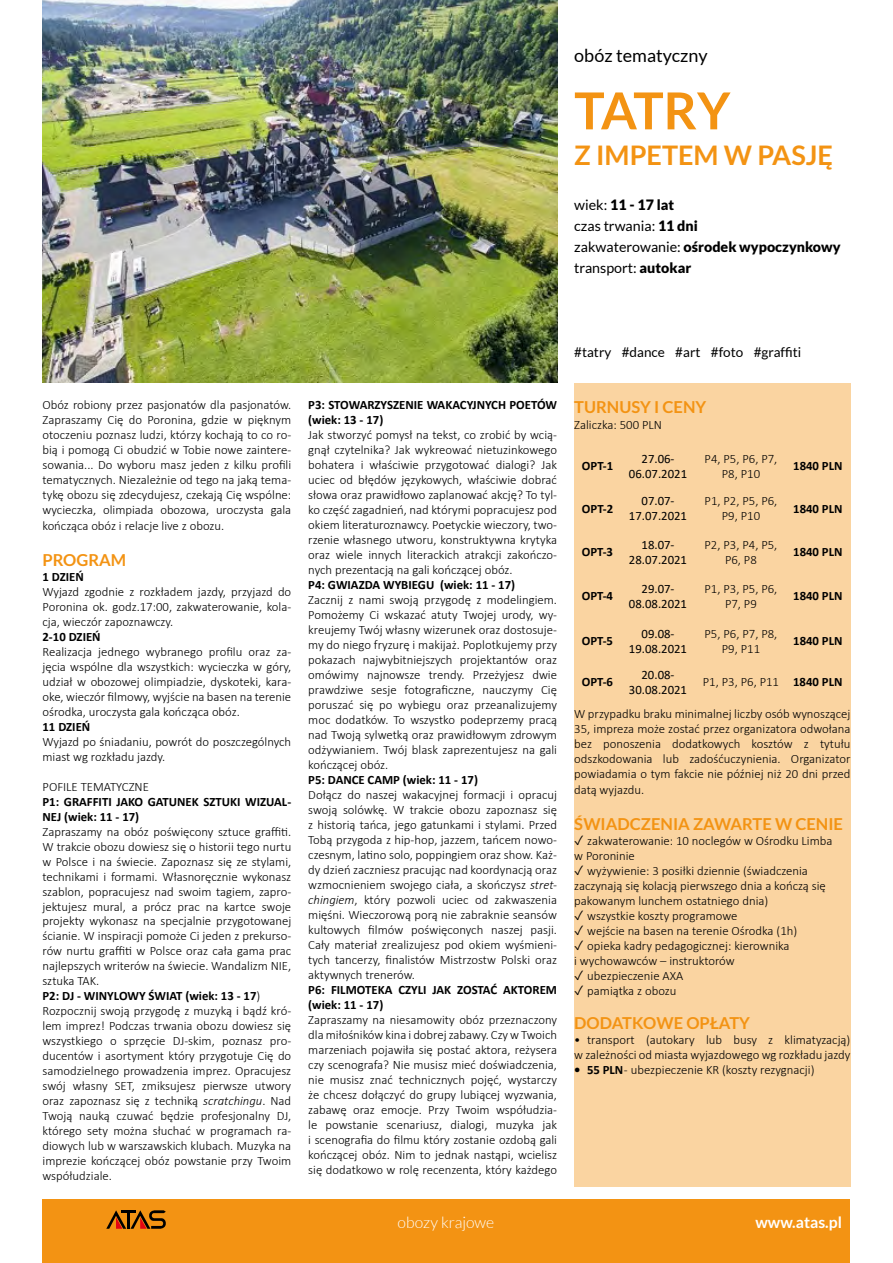
<style>
.page{position:relative;width:893px;height:1263px;background:#fff}
.page>*{position:absolute;margin:0;border:0;box-sizing:border-box;transform-origin:0 0}
.t1{font:700 51px "Lato";letter-spacing:-.035em;color:#f39313}
.t2{font:700 27px "Lato";color:#f39313}
.t3{font:18px "Lato";color:#000}
.t4{font:700 16.5px "Lato";color:#f39313}
.t5{font:300 15.75px "Lato";color:#fff}
.t6{font:700 15.75px "Lato";color:#fff}
.t7{font:14.25px/21px "Lato";color:#000}
.t8{font:13.5px "Lato";color:#000}
.t9{font:300 12.75px/15px "Calibri";color:#000;text-align:justify}
.t10{font:700 12.75px/15px "Calibri";color:#000}
.t11{font:12.75px/15px "Calibri";color:#000;text-align:center}
.s1{font-weight:900}
.s2{font-weight:700}
.s3{font-style:italic}
</style>
<div class="page">
<div style="left:43px;top:1199px;width:807px;height:64px;background:#f39313"></div>
<svg style="left:106px;top:1210px;width:60px;height:19px"></svg>
<div style="left:574px;top:383px;width:276px;height:803px;background:#fad4a1"></div>
<img style="left:43px;top:0;width:514px;height:383px">
<h3 class="t3" style="left:574px;top:45px;width:135px">obóz tematyczny</h3>
<h1 class="t1" style="left:574px;top:82px;width:158px">TATRY</h1>
<h2 class="t2" style="left:574px;top:140px;width:260px">Z IMPETEM W PASJĘ</h2>
<p class="t7" style="left:574px;top:195px;width:268px">wiek: <span class="s1">11 - 17 lat<br></span>czas trwania: <span class="s1">11 dni<br></span>zakwaterowanie: <span class="s1">ośrodek wypoczynkowy </span>transport: <span class="s1">autokar</span></p>
<p class="t9" style="left:43px;top:397px;width:250px">Obóz robiony przez pasjonatów dla pasjonatów.<br>Zapraszamy Cię do Poronina, gdzie w pięknym otoczeniu poznasz ludzi, którzy kochają to co ro&shy;bią i pomogą Ci obudzić w Tobie nowe zaintere&shy;sowania... Do wyboru masz jeden z kilku profili tematycznych. Niezależnie od tego na jaką tema&shy;tykę obozu się zdecydujesz, czekają Cię wspólne: wycieczka, olimpiada obozowa, uroczysta gala kończąca obóz i relacje live z obozu.</p>
<p class="t4" style="left:43px;top:550px;width:85px">PROGRAM</p>
<p class="t10" style="left:43px;top:569px;width:43px">1 DZIEŃ</p>
<p class="t9" style="left:43px;top:584px;width:250px">Wyjazd zgodnie z rozkładem jazdy, przyjazd do Poronina ok. godz.17:00, zakwaterowanie, kola&shy;cja, wieczór zapoznawczy.</p>
<p class="t10" style="left:43px;top:629px;width:60px">2-10 DZIEŃ</p>
<p class="t9" style="left:43px;top:644px;width:250px">Realizacja jednego wybranego profilu oraz za&shy;jęcia wspólne dla wszystkich: wycieczka w góry, udział w obozowej olimpiadzie, dyskoteki, kara&shy;oke, wieczór filmowy, wyjście na basen na terenie ośrodka, uroczysta gala kończąca obóz.</p>
<p class="t10" style="left:43px;top:719px;width:49px">11 DZIEŃ</p>
<p class="t9" style="left:43px;top:734px;width:250px">Wyjazd po śniadaniu, powrót do poszczególnych miast wg rozkładu jazdy.</p>
<p class="t9" style="left:43px;top:779px;width:108px">POFILE TEMATYCZNE</p>
<p class="t10" style="left:43px;top:794px;width:250px">P1: GRAFFITI JAKO GATUNEK SZTUKI WIZUAL-<br>NEJ (wiek: 11 - 17)</p>
<p class="t9" style="left:43px;top:824px;width:250px;text-align:left">Zapraszamy na obóz poświęcony sztuce graffiti.<br>W trakcie obozu dowiesz się o historii tego nurtu w Polsce i na świecie. Zapoznasz się ze stylami, technikami i formami. Własnoręcznie wykonasz szablon, popracujesz nad swoim tagiem, zapro&shy;jektujesz mural, a prócz prac na kartce swoje projekty wykonasz na specjalnie przygotowanej ścianie. W inspiracji pomoże Ci jeden z prekurso&shy;rów nurtu graffiti w Polsce oraz cała gama prac najlepszych writerów na świecie. Wandalizm NIE, sztuka TAK.<br><span class="s2">P2: DJ - WINYLOWY ŚWIAT (wiek: 13 - 17</span>)<br>Rozpocznij swoją przygodę z muzyką i bądź kró&shy;lem imprez! Podczas trwania obozu dowiesz się wszystkiego o sprzęcie DJ-skim, poznasz pro&shy;ducentów i asortyment który przygotuje Cię do samodzielnego prowadzenia imprez. Opracujesz swój własny SET, zmiksujesz pierwsze utwory oraz zapoznasz się z techniką <span class="s3">scratchingu</span>. Nad Twoją nauką czuwać będzie profesjonalny DJ, którego sety można słuchać w programach ra&shy;diowych lub w warszawskich klubach. Muzyka na imprezie kończącej obóz powstanie przy Twoim współudziale.</p>
<p class="t10" style="left:308px;top:397px;width:250px">P3: STOWARZYSZENIE WAKACYJNYCH POETÓW (wiek: 13 - 17)</p>
<p class="t9" style="left:308px;top:427px;width:250px">Jak stworzyć pomysł na tekst, co zrobić by wcią&shy;gnął czytelnika? Jak wykreować nietuzinkowego bohatera i właściwie przygotować dialogi? Jak uciec od błędów językowych, właściwie dobrać słowa oraz prawidłowo zaplanować akcję? To tyl&shy;ko część zagadnień, nad którymi popracujesz pod okiem literaturoznawcy. Poetyckie wieczory, two&shy;rzenie własnego utworu, konstruktywna krytyka oraz wiele innych literackich atrakcji zakończo&shy;nych prezentacją na gali kończącej obóz.</p>
<p class="t10" style="left:308px;top:577px;width:208px">P4: GWIAZDA WYBIEGU (wiek: 11 - 17)</p>
<p class="t9" style="left:308px;top:592px;width:250px">Zacznij z nami swoją przygodę z modelingiem.<br>Pomożemy Ci wskazać atuty Twojej urody, wy&shy;kreujemy Twój własny wizerunek oraz dostosuje&shy;my do niego fryzurę i makijaż. Poplotkujemy przy pokazach najwybitniejszych projektantów oraz omówimy najnowsze trendy. Przeżyjesz dwie prawdziwe sesje fotograficzne, nauczymy Cię poruszać się po wybiegu oraz przeanalizujemy moc dodatków. To wszystko podeprzemy pracą nad Twoją sylwetką oraz prawidłowym zdrowym odżywianiem. Twój blask zaprezentujesz na gali kończącej obóz.</p>
<p class="t10" style="left:308px;top:772px;width:171px">P5: DANCE CAMP (wiek: 11 - 17)</p>
<p class="t9" style="left:308px;top:787px;width:250px">Dołącz do naszej wakacyjnej formacji i opracuj swoją solówkę. W trakcie obozu zapoznasz się z historią tańca, jego gatunkami i stylami. Przed Tobą przygoda z hip-hop, jazzem, tańcem nowo&shy;czesnym, latino solo, poppingiem oraz show. Każ&shy;dy dzień zaczniesz pracując nad koordynacją oraz wzmocnieniem swojego ciała, a skończysz <span class="s3">stret&shy;chingiem</span>, który pozwoli uciec od zakwaszenia mięśni. Wieczorową porą nie zabraknie seansów kultowych filmów poświęconych naszej pasji.<br>Cały materiał zrealizujesz pod okiem wyśmieni&shy;tych tancerzy, finalistów Mistrzostw Polski oraz aktywnych trenerów.</p>
<p class="t10" style="left:308px;top:982px;width:250px">P6: FILMOTEKA CZYLI JAK ZOSTAĆ AKTOREM (wiek: 11 - 17)</p>
<p class="t9" style="left:308px;top:1012px;width:250px">Zapraszamy na niesamowity obóz przeznaczony dla miłośników kina i dobrej zabawy. Czy w Twoich marzeniach pojawiła się postać aktora, reżysera czy scenografa? Nie musisz mieć doświadczenia, nie musisz znać technicznych pojęć, wystarczy że chcesz dołączyć do grupy lubiącej wyzwania, zabawę oraz emocje. Przy Twoim współudzia&shy;le powstanie scenariusz, dialogi, muzyka jak i scenografia do filmu który zostanie ozdobą gali kończącej obóz. Nim to jednak nastąpi, wcielisz się dodatkowo w rolę recenzenta, który każdego</p>
<p class="t8" style="left:574px;top:345px;width:228px">#tatry #dance #art #foto #graffiti</p>
<p class="t4" style="left:574px;top:398px;width:134px">TURNUSY I CENY</p>
<p class="t9" style="left:574px;top:417px;width:89px">Zaliczka: 500 PLN</p>
<p class="t10" style="left:582px;top:458px;width:33px">OPT-1</p>
<p class="t11" style="left:629px;top:451px;width:60px">27.06-<br>06.07.2021</p>
<p class="t9" style="left:704px;top:451px;width:74px;text-align:center">P4, P5, P6, P7,<br>P8, P10</p>
<p class="t10" style="left:793px;top:458px;width:51px">1840 PLN</p>
<p class="t10" style="left:582px;top:501px;width:33px">OPT-2</p>
<p class="t11" style="left:629px;top:493px;width:60px">07.07-<br>17.07.2021</p>
<p class="t9" style="left:704px;top:494px;width:74px;text-align:center">P1, P2, P5, P6,<br>P9, P10</p>
<p class="t10" style="left:793px;top:501px;width:51px">1840 PLN</p>
<p class="t10" style="left:582px;top:544px;width:33px">OPT-3</p>
<p class="t11" style="left:629px;top:536px;width:60px">18.07-<br>28.07.2021</p>
<p class="t9" style="left:704px;top:537px;width:74px;text-align:center">P2, P3, P4, P5,<br>P6, P8</p>
<p class="t10" style="left:793px;top:544px;width:51px">1840 PLN</p>
<p class="t10" style="left:582px;top:588px;width:33px">OPT-4</p>
<p class="t11" style="left:629px;top:581px;width:60px">29.07-<br>08.08.2021</p>
<p class="t9" style="left:704px;top:581px;width:74px;text-align:center">P1, P3, P5, P6,<br>P7, P9</p>
<p class="t10" style="left:793px;top:588px;width:51px">1840 PLN</p>
<p class="t10" style="left:582px;top:633px;width:33px">OPT-5</p>
<p class="t11" style="left:629px;top:626px;width:60px">09.08-<br>19.08.2021</p>
<p class="t9" style="left:704px;top:626px;width:74px;text-align:center">P5, P6, P7, P8,<br>P9, P11</p>
<p class="t10" style="left:793px;top:633px;width:51px">1840 PLN</p>
<p class="t10" style="left:582px;top:674px;width:33px">OPT-6</p>
<p class="t11" style="left:629px;top:667px;width:60px">20.08-<br>30.08.2021</p>
<p class="t9" style="left:703px;top:675px;width:141px">P1, P3, P6, P11 <span class="s2">1840 PLN</span></p>
<p class="t9" style="left:574px;top:706px;width:278px">W przypadku braku minimalnej liczby osób wynoszącej 35, impreza może zostać przez organizatora odwołana bez ponoszenia dodatkowych kosztów z tytułu odszkodowania lub zadośćuczynienia. Organizator powiadamia o tym fakcie nie później niż 20 dni przed datą wyjazdu.</p>
<p class="t4" style="left:574px;top:814px;width:270px">ŚWIADCZENIA ZAWARTE W CENIE</p>
<p class="t9" style="left:574px;top:833px;width:260px">✓ zakwaterowanie: 10 noclegów w Ośrodku Limba w Poroninie</p>
<p class="t9" style="left:574px;top:863px;width:253px;text-align:left">✓ wyżywienie: 3 posiłki dziennie (świadczenia zaczynają się kolacją pierwszego dnia a kończą się pakowanym lunchem ostatniego dnia)</p>
<p class="t9" style="left:574px;top:908px;width:165px">✓ wszystkie koszty programowe</p>
<p class="t9" style="left:574px;top:923px;width:224px">✓ wejście na basen na terenie Ośrodka (1h)</p>
<p class="t9" style="left:574px;top:938px;width:217px">✓ opieka kadry pedagogicznej: kierownika i wychowawców – instruktorów</p>
<p class="t9" style="left:574px;top:968px;width:111px">✓ ubezpieczenie AXA</p>
<p class="t9" style="left:574px;top:983px;width:104px">✓ pamiątka z obozu</p>
<p class="t4" style="left:574px;top:1013px;width:177px">DODATKOWE OPŁATY</p>
<p class="t9" style="left:574px;top:1032px;width:278px">• transport (autokary lub busy z klimatyzacją) w zależności od miasta wyjazdowego wg rozkładu jazdy</p>
<p class="t9" style="left:574px;top:1062px;width:242px"><span class="s2">• 55 PLN</span> - ubezpieczenie KR (koszty rezygnacji)</p>
<p class="t5" style="left:398px;top:1214px;width:98px">obozy krajowe</p>
<p class="t6" style="left:755px;top:1213px;width:88px">www.atas.pl</p>
</div>
